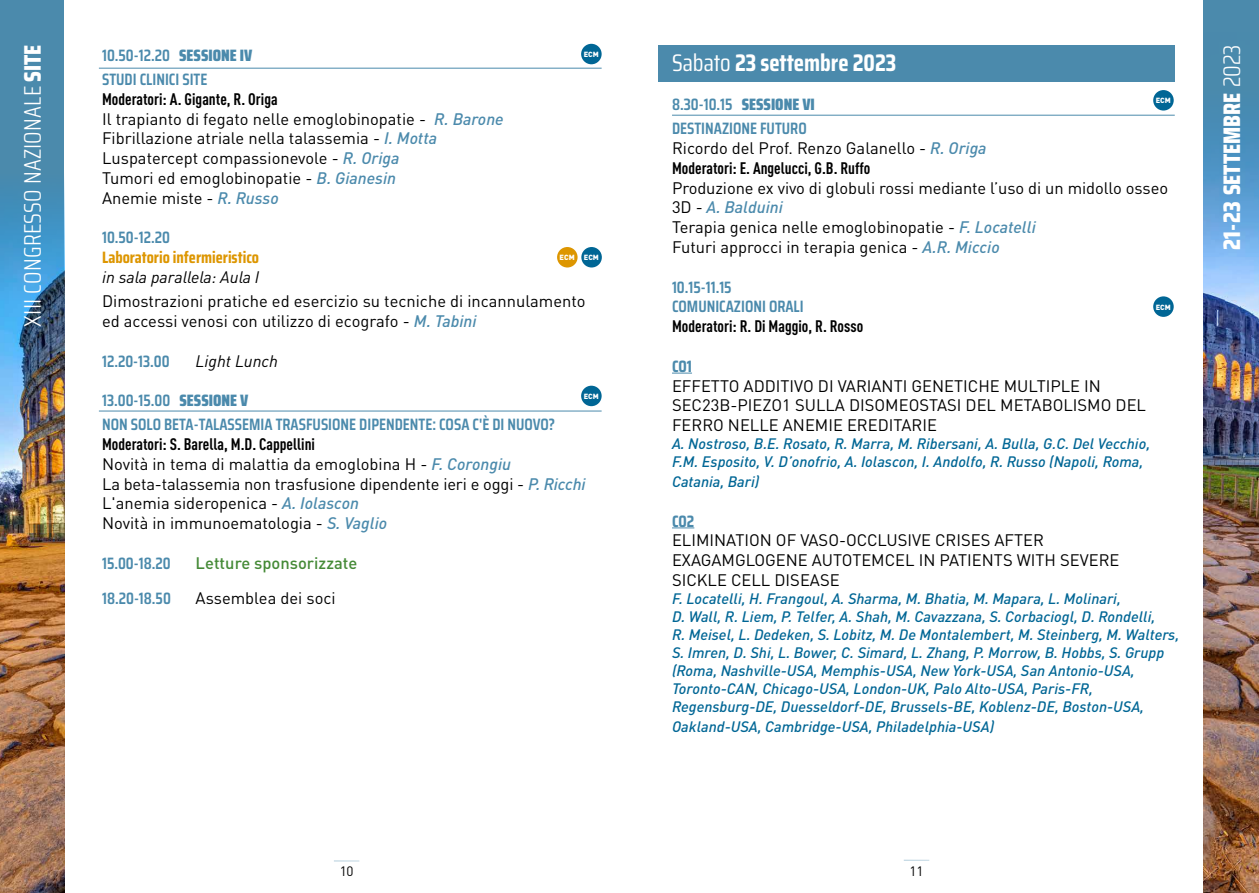
<style>
.page{position:relative;width:1259px;height:893px;background:#fff}
.page>*{position:absolute;margin:0;border:0;box-sizing:border-box;transform-origin:0 0}
.t1{font:300 24px "Saira Condensed";letter-spacing:.01em;color:#fff}
.t2{font:700 24px "Saira Condensed";color:#fff}
.t3{font:800 24px "Saira Condensed";color:#fff}
.t4{font:16.5px/19.8px "DIN Pro";color:#000}
.t5{font:600 16.5px/24px "Saira Condensed";color:#4b8aac}
.t6{font:700 condensed 16.5px/19.8px "DIN Pro";color:#000}
.t7{font:italic 16.5px "DIN Pro";color:#000}
.t8{font:700 16.5px "Saira Condensed";color:#dd9600}
.t9{font:500 16.5px "DIN Pro";color:#458a37}
.t10{font:700 16.5px "Saira Condensed";color:#4b8aac}
.t11{font:italic 500 15px/18px "DIN Pro";color:#006695}
.t12{font:13.5px "DIN Pro";color:#000}
.t13{font:900 7.35px "DIN Pro";color:#fff}
.s1{font-weight:800}
.s2{font-weight:300}
.s3{font-weight:900}
.s4{font-weight:700;font-stretch:condensed}
.s5{font-weight:500;font-style:italic;color:#4b8aac}
.s6{font-weight:400}
.s7{font-weight:400;font-stretch:normal}
.s8{font-weight:500;font-style:italic;font-stretch:normal;color:#4b8aac}
</style>
<div class="page">
<div style="left:0;top:0;width:64px;height:893px;background:#4b8aac"></div>
<img style="left:0;top:196px;width:64px;height:697px">
<div style="left:1203px;top:0;width:56px;height:893px;background:#4b8aac"></div>
<img style="left:1203px;top:123px;width:56px;height:770px">
<svg style="left:334px;top:860px;width:25px;height:1px"></svg>
<svg style="left:903px;top:860px;width:26px;height:1px"></svg>
<hr style="left:99px;top:68px;width:502px;height:1px;background:#4b8aac">
<hr style="left:99px;top:411px;width:502px;height:1px;background:#4b8aac">
<div style="left:581px;top:44px;width:20px;height:20px;background:#006695;border-radius:50%"></div>
<div style="left:581px;top:386px;width:20px;height:20px;background:#006695;border-radius:50%"></div>
<div style="left:557px;top:247px;width:20px;height:20px;background:#dd9600;border-radius:50%"></div>
<div style="left:581px;top:247px;width:21px;height:20px;background:#006695;border-radius:50%"></div>
<div style="left:658px;top:45px;width:516px;height:37px;background:#4b8aac"></div>
<svg style="left:672px;top:373px;width:20px;height:1px"></svg>
<svg style="left:672px;top:527px;width:22px;height:1px"></svg>
<hr style="left:672px;top:115px;width:502px;height:1px;background:#4b8aac">
<div style="left:1153px;top:90px;width:20px;height:21px;background:#006695;border-radius:50%"></div>
<div style="left:1153px;top:296px;width:20px;height:21px;background:#006695;border-radius:50%"></div>
<h1 class="t1" style="left:15px;top:326px;width:284px;rotate:-90deg">XIII CONGRESSO NAZIONALE <span class="s1">SITE</span></h1>
<h1 class="t3" style="left:1213px;top:250px;width:207px;rotate:-90deg">21-23 SETTEMBRE <span class="s2">2023</span></h1>
<p class="t5" style="left:102px;top:43px;width:152px">10.50-12.20 <span class="s3">SESSIONE IV<br></span>STUDI CLINICI SITE</p>
<p class="t4" style="left:102px;top:87px;width:403px"><span class="s4">Moderatori: A. Gigante, R. Origa<br></span>Il trapianto di fegato nelle emoglobinopatie - <span class="s5">R. Barone </span>Fibrillazione atriale nella talassemia - <span class="s5">I. Motta </span>Luspatercept compassionevole - <span class="s5">R. Origa<br></span>Tumori ed emoglobinopatie - <span class="s5">B. Gianesin<br></span>Anemie miste - <span class="s5">R. Russo</span></p>
<p class="t5" style="left:102px;top:225px;width:69px">10.50-12.20</p>
<p class="t8" style="left:102px;top:245px;width:159px">Laboratorio infermieristico</p>
<p class="t7" style="left:102px;top:264px;width:159px">in sala parallela: Aula I</p>
<p class="t4" style="left:102px;top:290px;width:485px">Dimostrazioni pratiche ed esercizio su tecniche di incannulamento ed accessi venosi con utilizzo di ecografo - <span class="s5">M. Tabini</span></p>
<p class="t5" style="left:102px;top:348px;width:69px">12.20-13.00</p>
<p class="t7" style="left:196px;top:348px;width:84px">Light Lunch</p>
<p class="t5" style="left:102px;top:388px;width:455px">13.00-15.00 <span class="s3">SESSIONE V<br></span>NON SOLO BETA-TALASSEMIA TRASFUSIONE DIPENDENTE: COSA C'È DI NUOVO?</p>
<p class="t4" style="left:102px;top:432px;width:485px"><span class="s4">Moderatori: S. Barella, M.D. Cappellini<br></span>Novità in tema di malattia da emoglobina H - <span class="s5">F. Corongiu<br></span>La beta-talassemia non trasfusione dipendente ieri e oggi - <span class="s5">P. Ricchi </span>L'anemia sideropenica - <span class="s5">A. Iolascon<br></span>Novità in immunoematologia - <span class="s5">S. Vaglio</span></p>
<p class="t5" style="left:102px;top:551px;width:70px">15.00-18.20</p>
<p class="t9" style="left:196px;top:549px;width:163px">Letture sponsorizzate</p>
<p class="t5" style="left:102px;top:586px;width:70px">18.20-18.50</p>
<p class="t4" style="left:196px;top:586px;width:142px">Assemblea dei soci</p>
<p class="t13" style="left:583px;top:48px;width:17px">ECM</p>
<h1 class="t2" style="left:672px;top:44px;width:226px"><span class="s6">Sabato</span> 23 settembre 2023</h1>
<p class="t5" style="left:672px;top:92px;width:144px">8.30-10.15 <span class="s3">SESSIONE VI<br></span>DESTINAZIONE FUTURO</p>
<p class="t6" style="left:672px;top:137px;width:316px"><span class="s7">Ricordo del Prof. Renzo Galanello -</span> <span class="s8">R. Origa<br></span>Moderatori: E. Angelucci, G.B. Ruffo</p>
<p class="t4" style="left:672px;top:176px;width:497px">Produzione ex vivo di globuli rossi mediante l’uso di un midollo osseo 3D - <span class="s5">A. Balduini<br></span>Terapia genica nelle emoglobinopatie - <span class="s5">F. Locatelli<br></span>Futuri approcci in terapia genica - <span class="s5">A.R. Miccio</span></p>
<p class="t5" style="left:672px;top:277px;width:133px;line-height:19.8px">10.15-11.15<br>COMUNICAZIONI ORALI</p>
<p class="t6" style="left:672px;top:315px;width:193px">Moderatori: R. Di Maggio, R. Rosso</p>
<p class="t10" style="left:672px;top:354px;width:21px">CO1</p>
<p class="t4" style="left:672px;top:374px;width:475px">EFFETTO ADDITIVO DI VARIANTI GENETICHE MULTIPLE IN<br>SEC23B-PIEZO1 SULLA DISOMEOSTASI DEL METABOLISMO DEL<br>FERRO NELLE ANEMIE EREDITARIE</p>
<p class="t11" style="left:672px;top:433px;width:480px">A. Nostroso, B.E. Rosato, R. Marra, M. Ribersani, A. Bulla, G.C. Del Vecchio,<br>F.M. Esposito, V. D’onofrio, A. Iolascon, I. Andolfo, R. Russo (Napoli, Roma,</p>
<p class="t11" style="left:672px;top:471px;width:89px">Catania, Bari)</p>
<p class="t10" style="left:672px;top:508px;width:24px">CO2</p>
<p class="t4" style="left:672px;top:529px;width:449px">ELIMINATION OF VASO-OCCLUSIVE CRISES AFTER<br>EXAGAMGLOGENE AUTOTEMCEL IN PATIENTS WITH SEVERE<br>SICKLE CELL DISEASE</p>
<p class="t11" style="left:672px;top:588px;width:509px">F. Locatelli, H. Frangoul, A. Sharma, M. Bhatia, M. Mapara, L. Molinari,<br>D. Wall, R. Liem, P. Telfer, A. Shah, M. Cavazzana, S. Corbaciogl, D. Rondelli,<br>R. Meisel, L. Dedeken, S. Lobitz, M. De Montalembert, M. Steinberg, M. Walters, S. Imren, D. Shi, L. Bower, C. Simard, L. Zhang, P. Morrow, B. Hobbs, S. Grupp (Roma, Nashville-USA, Memphis-USA, New York-USA, San Antonio-USA, Toronto-CAN, Chicago-USA, London-UK, Palo Alto-USA, Paris-FR, Regensburg-DE, Duesseldorf-DE, Brussels-BE, Koblenz-DE, Boston-USA,</p>
<p class="t11" style="left:672px;top:716px;width:324px">Oakland-USA, Cambridge-USA, Philadelphia-USA)</p>
<p class="t13" style="left:1155px;top:94px;width:17px">ECM</p>
<p class="t13" style="left:559px;top:251px;width:41px">ECM ECM</p>
<p class="t13" style="left:1155px;top:301px;width:17px">ECM</p>
<p class="t13" style="left:583px;top:390px;width:17px">ECM</p>
<p class="t12" style="left:340px;top:860px;width:15px">10</p>
<p class="t12" style="left:909px;top:860px;width:15px">11</p>
</div>
